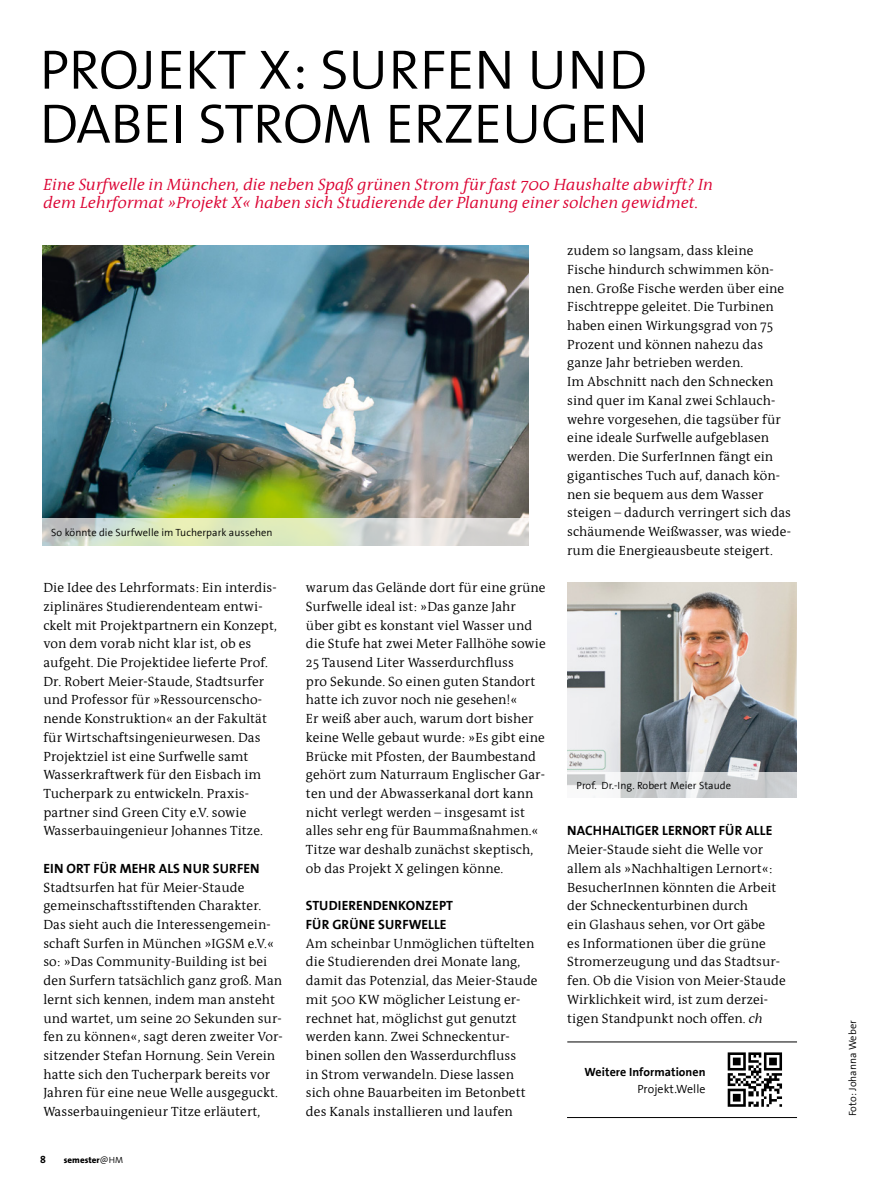
<style>
.page{position:relative;width:893px;height:1191px;background:#fff}
.page>*{position:absolute;margin:0;border:0;box-sizing:border-box;transform-origin:0 0}
.t1{font:55.8px/54px "FHM The Sans";letter-spacing:-.01em;color:#000}
.fließtext_Kopie_2{font:italic 16.5px/18.8px "FHM Antiqua";letter-spacing:.005em;color:#db0031}
.fließtext_Kopie_4{font:13.5px/18.8px "FHM Antiqua";letter-spacing:.005em;color:#000}
.fließtext_Kopie_4-2{font:700 13.5px/18.8px "FHM Antiqua";letter-spacing:.005em;color:#000}
.Code-Text{font:700 12px "FHM The Sans";letter-spacing:.005em;color:#000}
.Code-Text-2{font:12px "FHM The Sans";letter-spacing:.005em;color:#000}
.fließtext_Kopie_3{font:10.5px "FHM The Sans";letter-spacing:.005em;color:#000}
.t2{font:10.5px "The Sans Bold Expert";color:#000}
.t3{font:800 9px "The Sans";letter-spacing:.005em;color:#000}
.s1{font-family:"FHM The Sans";font-weight:400}
.s2{font-style:italic}
</style>
<div class="page">
<img style="left:43px;top:246px;width:485px;height:272px">
<svg style="left:42px;top:518px;width:487px;height:28px;background:#d9e0ca"></svg>
<hr style="left:567px;top:1041px;width:230px;height:1px;background:#000">
<hr style="left:567px;top:1117px;width:230px;height:1px;background:#000">
<svg style="left:728px;top:1052px;width:54px;height:54px"></svg>
<img style="left:567px;top:582px;width:230px;height:190px">
<svg style="left:567px;top:772px;width:230px;height:26px;fill:#cdd0d1"></svg>
<p class="t1" style="left:40px;top:45px;width:610px">PROJEKT X: SURFEN UND<br>DABEI STROM ERZEUGEN</p>
<p class="fließtext_Kopie_2" style="left:44px;top:175px;width:671px">Eine Surfwelle in München, die neben Spaß grünen Strom für fast 700 Haushalte abwirft? In dem Lehrformat »Projekt X« haben sich Studierende der Planung einer solchen gewidmet.</p>
<p class="fließtext_Kopie_3" style="left:51px;top:527px;width:223px">So könnte die Surfwelle im Tucherpark aussehen</p>
<p class="fließtext_Kopie_4" style="left:43px;top:578px;width:235px">Die Idee des Lehrformats: Ein interdis&shy;ziplinäres Studierendenteam entwi&shy;ckelt mit Projektpartnern ein Konzept, von dem vorab nicht klar ist, ob es aufgeht. Die Projektidee lieferte Prof.<br>Dr. Robert Meier-Staude, Stadtsurfer und Professor für »Ressourcenscho&shy;nende Konstruktion« an der Fakultät für Wirtschaftsingenieurwesen. Das Projektziel ist eine Surfwelle samt Wasserkraftwerk für den Eisbach im Tucherpark zu entwickeln. Praxis&shy;partner sind Green City e.V. sowie Wasserbauingenieur Johannes Titze.</p>
<p class="fließtext_Kopie_4-2" style="left:43px;top:859px;width:218px">EIN ORT FÜR MEHR ALS NUR SURFEN</p>
<p class="fließtext_Kopie_4" style="left:43px;top:878px;width:241px">Stadtsurfen hat für Meier-Staude gemeinschaftsstiftenden Charakter.<br>Das sieht auch die Interessengemein&shy;schaft Surfen in München »IGSM e.V.« so: »Das Community-Building ist bei den Surfern tatsächlich ganz groß. Man lernt sich kennen, indem man ansteht und wartet, um seine 20 Sekunden sur&shy;fen zu können«, sagt deren zweiter Vor&shy;sitzender Stefan Hornung. Sein Verein hatte sich den Tucherpark bereits vor Jahren für eine neue Welle ausgeguckt.</p>
<p class="fließtext_Kopie_4" style="left:43px;top:1102px;width:218px">Wasserbauingenieur Titze erläutert,</p>
<p class="t2" style="left:40px;top:1151px;width:7px">8</p>
<p class="t3" style="left:64px;top:1152px;width:61px">semester<span class="s1">@HM</span></p>
<p class="fließtext_Kopie_4" style="left:306px;top:578px;width:241px">warum das Gelände dort für eine grüne Surfwelle ideal ist: »Das ganze Jahr über gibt es konstant viel Wasser und die Stufe hat zwei Meter Fallhöhe sowie 25 Tausend Liter Wasserdurchfluss<br>pro Sekunde. So einen guten Standort hatte ich zuvor noch nie gesehen!«<br>Er weiß aber auch, warum dort bisher keine Welle gebaut wurde: »Es gibt eine Brücke mit Pfosten, der Baumbestand gehört zum Naturraum Englischer Gar&shy;ten und der Abwasserkanal dort kann nicht verlegt werden – insgesamt ist alles sehr eng für Baummaßnahmen.« Titze war deshalb zunächst skeptisch, ob das Projekt X gelingen könne.</p>
<p class="fließtext_Kopie_4-2" style="left:306px;top:896px;width:149px">STUDIERENDENKONZEPT<br>FÜR GRÜNE SURFWELLE</p>
<p class="fließtext_Kopie_4" style="left:306px;top:934px;width:233px">Am scheinbar Unmöglichen tüftelten die Studierenden drei Monate lang, damit das Potenzial, das Meier-Staude mit 500 KW möglicher Leistung er&shy;rechnet hat, möglichst gut genutzt werden kann. Zwei Schneckentur&shy;binen sollen den Wasserdurchfluss<br>in Strom verwandeln. Diese lassen sich ohne Bauarbeiten im Betonbett des Kanals installieren und laufen</p>
<p class="fließtext_Kopie_4" style="left:567px;top:242px;width:219px">zudem so langsam, dass kleine<br>Fische hindurch schwimmen kön&shy;nen. Große Fische werden über eine<br>Fischtreppe geleitet. Die Turbinen haben einen Wirkungsgrad von 75<br>Prozent und können nahezu das ganze Jahr betrieben werden.</p>
<p class="fließtext_Kopie_4" style="left:567px;top:373px;width:225px">Im Abschnitt nach den Schnecken sind quer im Kanal zwei Schlauch&shy;wehre vorgesehen, die tagsüber für eine ideale Surfwelle aufgeblasen werden. Die SurferInnen fängt ein gigantisches Tuch auf, danach kön&shy;nen sie bequem aus dem Wasser steigen – dadurch verringert sich das schäumende Weißwasser, was wiede&shy;rum die Energieausbeute steigert.</p>
<p class="fließtext_Kopie_3" style="left:577px;top:779px;width:156px">Prof. Dr.-Ing. Robert Meier Staude</p>
<p class="fließtext_Kopie_4-2" style="left:567px;top:822px;width:207px">NACHHALTIGER LERNORT FÜR ALLE</p>
<p class="fließtext_Kopie_4" style="left:567px;top:840px;width:220px">Meier-Staude sieht die Welle vor allem als »Nachhaltigen Lernort«:<br>BesucherInnen könnten die Arbeit der Schneckenturbinen durch<br>ein Glashaus sehen, vor Ort gäbe<br>es Informationen über die grüne Stromerzeugung und das Stadtsur&shy;fen. Ob die Vision von Meier-Staude Wirklichkeit wird, ist zum derzei&shy;tigen Standpunkt noch offen. <span class="s2">ch</span></p>
<p class="Code-Text" style="left:585px;top:1065px;width:122px">Weitere Informationen</p>
<p class="Code-Text-2" style="left:637px;top:1082px;width:70px">Projekt.Welle</p>
<p class="fließtext_Kopie_3" style="left:847px;top:1116px;width:98px;rotate:-90deg">Foto: Johanna Weber</p>
</div>
